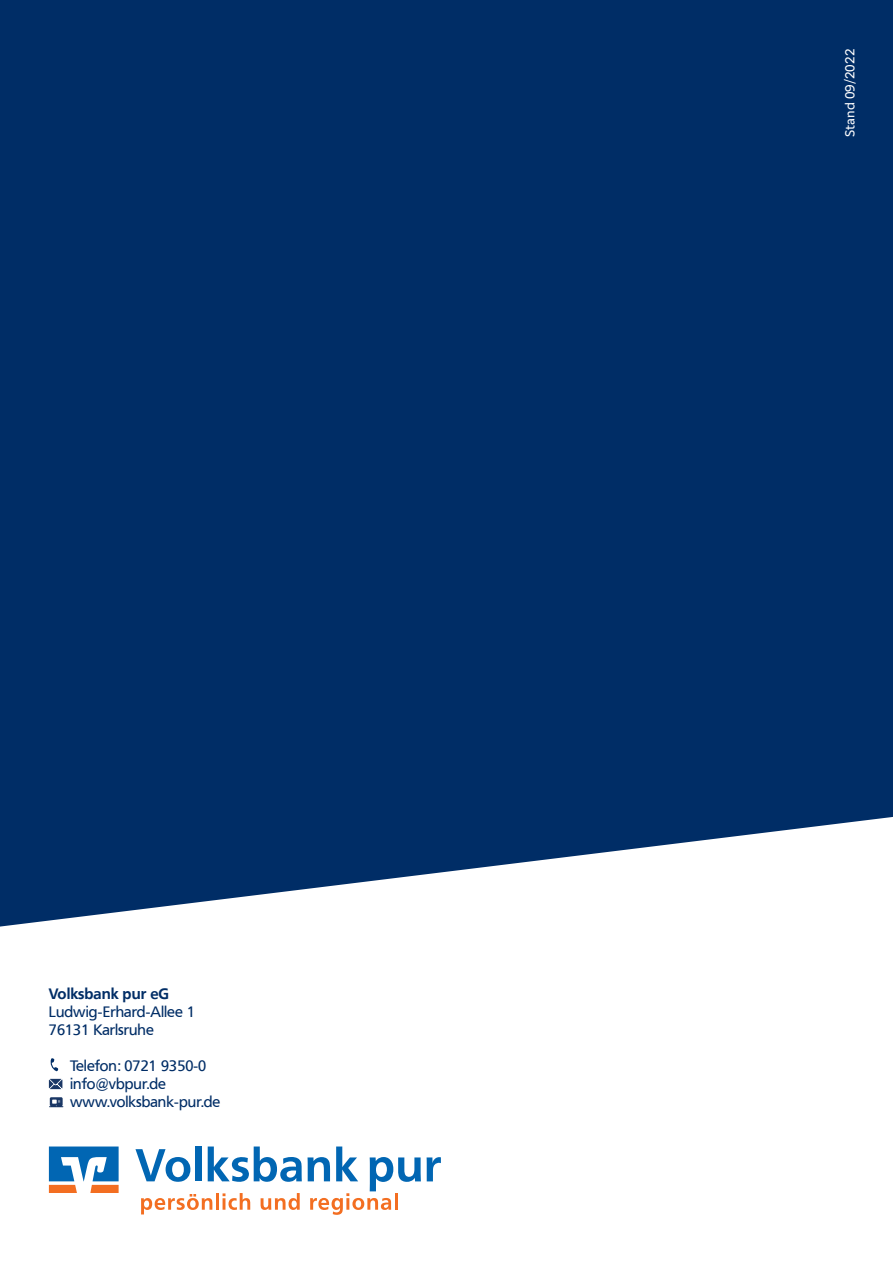
<style>
.page{position:relative;width:893px;height:1263px;background:#fff}
.page>*{position:absolute;margin:0;border:0;box-sizing:border-box;transform-origin:0 0}
.t1{font:15px/18px "Frutiger VR";color:#002d66}
.t2{font:700 15px "Frutiger VR";color:#002d66}
.t3{font:13.5px "Genos GFG";color:#fff}
</style>
<div class="page">
<div style="left:0;top:0;width:893px;height:926px;background:#002d66"></div>
<svg style="left:49px;top:1146px;width:70px;height:47px"></svg>
<svg style="left:135px;top:1146px;width:286px;height:69px"></svg>
<svg style="left:427px;top:1157px;width:14px;height:24px"></svg>
<svg style="left:49px;top:1079px;width:13px;height:10px"></svg>
<svg style="left:51px;top:1058px;width:7px;height:13px"></svg>
<svg style="left:49px;top:1097px;width:14px;height:10px"></svg>
<p class="t2" style="left:49px;top:985px;width:122px">Volksbank pur eG</p>
<p class="t1" style="left:49px;top:1003px;width:148px">Ludwig-Erhard-Allee 1<br>76131 Karlsruhe</p>
<p class="t1" style="left:70px;top:1057px;width:152px">Telefon: 0721 9350-0 info@vbpur.de www.volksbank-pur.de</p>
<p class="t3" style="left:842px;top:137px;width:89px;rotate:-90deg">Stand 09/2022</p>
</div>
